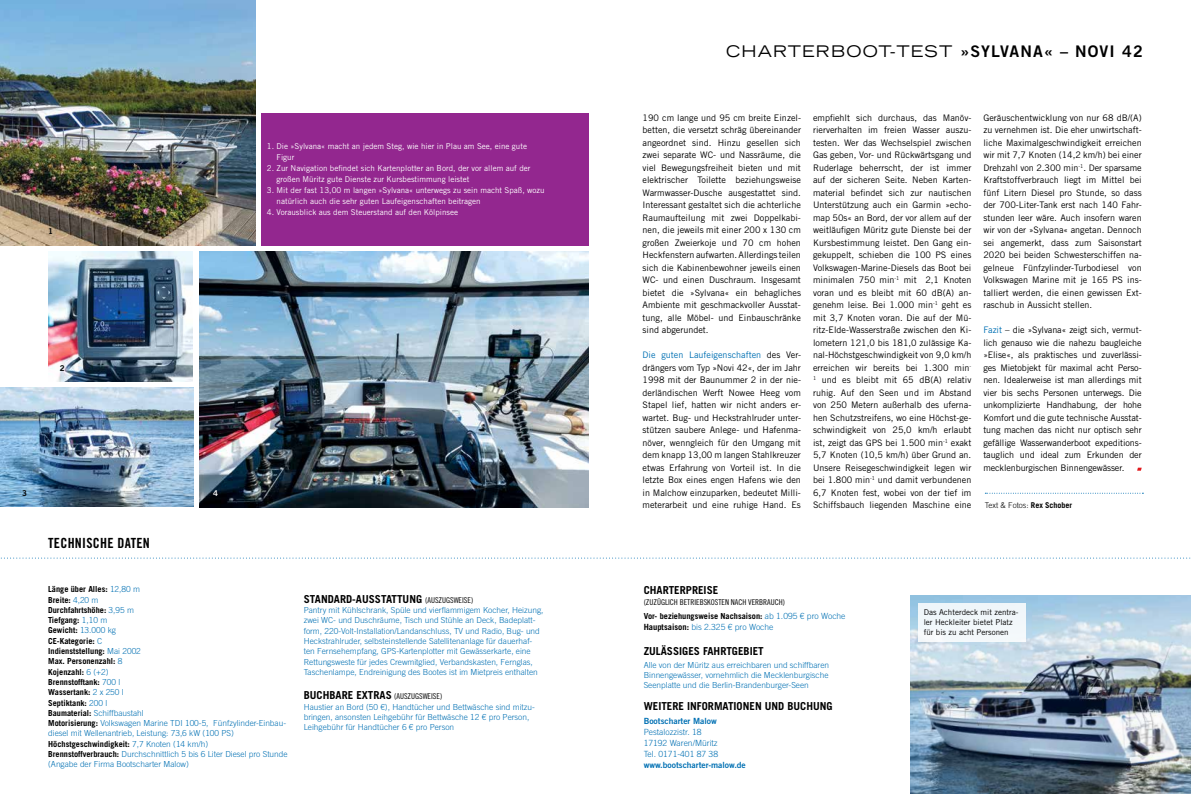
<style>
.page{position:relative;width:1191px;height:794px;background:#fff}
.page>*{position:absolute;margin:0;border:0;box-sizing:border-box;transform-origin:0 0}
.t1{font:expanded 16px "Trade Gothic LT Std";letter-spacing:.07em;color:#000}
.t2{font:14px "Trade Gothic LT Std Bd Cn 20";letter-spacing:.02em;color:#000}
.t3{font:700 11px "Trade Gothic LT Std";color:#000}
.t4{font:9px/12.5px "Trade Gothic LT Std";color:#000;text-align:justify}
.t5{font:300 8.5px/11px "Trade Gothic LT Std";color:#0070b3}
.t6{font:8.5px "Trade Gothic LT Std Bd 2";color:#0070b3}
.t7{font:300 8.3px/10.3px "Trade Gothic LT Std";color:#0070b3}
.t8{font:700 8.3px "Trade Gothic LT Std";color:#000}
.t9{font:8px/11px "Trade Gothic LT Std";color:#fff}
.t10{font:8px/10px "Trade Gothic LT Std";color:#000}
.t11{font:8px "Trade Gothic LT Std Cn 18";color:#000}
.t12{font:300 8px "Trade Gothic LT Std";color:#000}
.t13{font:8px "Trade Gothic LT Std Bd 2";color:#000}
.t14{font:8px "Trade Gothic LT Std Bd 2";color:#fff}
.s1{font-weight:700;color:#000}
.s2{font-family:"Trade Gothic LT Std Cn 18";font-weight:400;font-size:8px}
.s3{font-family:"Trade Gothic LT Std Bd 2";font-stretch:normal}
.s4{color:#0070b3}
.s5{font-weight:700}
.s6{font-weight:300;font-size:8.5px;color:#0070b3}
</style>
<div class="page">
<img style="left:0;top:0;width:256px;height:246px">
<img style="left:0;top:388px;width:194px;height:119px">
<img style="left:48px;top:251px;width:145px;height:131px">
<img style="left:200px;top:251px;width:388px;height:256px">
<svg style="left:1px;top:557px;width:1190px;height:1px"></svg>
<img style="left:910px;top:596px;width:281px;height:198px">
<svg style="left:1137px;top:468px;width:4px;height:3px"></svg>
<div style="left:261px;top:113px;width:327px;height:133px;background:#93278f"></div>
<svg style="left:985px;top:493px;width:158px;height:1px"></svg>
<div style="left:918px;top:603px;width:107px;height:38px;background:#f1f7fb"></div>
<p class="t13" style="left:48px;top:226px;width:6px">1</p>
<p class="t9" style="left:277px;top:141px;width:252px;text-indent:-10px">1. Die »Sylvana« macht an jedem Steg, wie hier in Plau am See, eine gute<br>Figur</p>
<p class="t9" style="left:277px;top:163px;width:255px;text-indent:-10px">2. Zur Navigation befindet sich Kartenplotter an Bord, der vor allem auf der großen Müritz gute Dienste zur Kursbestimmung leistet</p>
<p class="t9" style="left:277px;top:185px;width:269px;text-indent:-10px">3. Mit der fast 13,00 m langen »Sylvana« unterwegs zu sein macht Spaß, wozu natürlich auch die sehr guten Laufeigenschaften beitragen</p>
<p class="t9" style="left:267px;top:207px;width:193px">4. Vorausblick aus dem Steuerstand auf den Kölpinsee</p>
<p class="t13" style="left:60px;top:363px;width:6px">2</p>
<p class="t13" style="left:22px;top:488px;width:6px">3</p>
<h2 class="t2" style="left:48px;top:534px;width:103px">TECHNISCHE DATEN</h2>
<p class="t14" style="left:213px;top:488px;width:6px">4</p>
<p class="t7" style="left:48px;top:584px;width:241px"><span class="s1">Länge über Alles:</span> 12,80 m<br><span class="s1">Breite:</span> 4,20 m<br><span class="s1">Durchfahrtshöhe:</span> 3,95 m<br><span class="s1">Tiefgang:</span> 1,10 m<br><span class="s1">Gewicht:</span> 13.000 kg<br><span class="s1">CE-Kategorie:</span> C<br><span class="s1">Indienststellung:</span> Mai 2002<br><span class="s1">Max. Personenzahl:</span> 8<br><span class="s1">Kojenzahl:</span> 6 (+2)<br><span class="s1">Brennstofftank:</span> 700 l<br><span class="s1">Wassertank:</span> 2 x 250 l<br><span class="s1">Septiktank:</span> 200 l<br><span class="s1">Baumaterial:</span> Schiffbaustahl<br><span class="s1">Motorisierung:</span> Volkswagen Marine TDI 100-5, Fünfzylinder-Einbau&shy;diesel mit Wellenantrieb, Leistung: 73,6 kW (100 PS)<br><span class="s1">Höchstgeschwindigkeit:</span> 7,7 Knoten (14 km/h)<br><span class="s1">Brennstoffverbrauch:</span> Durchschnittlich 5 bis 6 Liter Diesel pro Stunde (Angabe der Firma Bootscharter Malow)</p>
<p class="t3" style="left:304px;top:592px;width:171px">STANDARD-AUSSTATTUNG <span class="s2">(AUSZUGSWEISE)</span></p>
<p class="t7" style="left:304px;top:605px;width:241px">Pantry mit Kühlschrank, Spüle und vierflammigem Kocher, Heizung, zwei WC- und Duschräume, Tisch und Stühle an Deck, Badeplatt&shy;form, 220-Volt-Installation/Landanschluss, TV und Radio, Bug- und Heckstrahlruder, selbsteinstellende Satellitenanlage für dauerhaf&shy;ten Fernsehempfang, GPS-Kartenplotter mit Gewässerkarte, eine Rettungsweste für jedes Crewmitglied, Verbandskasten, Fernglas, Taschenlampe, Endreinigung des Bootes ist im Mietpreis enthalten</p>
<p class="t3" style="left:304px;top:688px;width:140px">BUCHBARE EXTRAS <span class="s2">(AUSZUGSWEISE)</span></p>
<p class="t7" style="left:304px;top:701px;width:233px">Haustier an Bord (50 €), Handtücher und Bettwäsche sind mitzu&shy;bringen, ansonsten Leihgebühr für Bettwäsche 12 € pro Person,<br>Leihgebühr für Handtücher 6 € pro Person</p>
<h1 class="t1" style="left:726px;top:41px;width:418px">CHARTERBOOT-TEST <span class="s3">»SYLVANA« – NOVI 42</span></h1>
<p class="t4" style="left:642px;top:111px;width:160px">190 cm lange und 95 cm breite Einzel&shy;betten, die versetzt schräg übereinander angeordnet sind. Hinzu gesellen sich zwei separate WC- und Nassräume, die viel Bewegungsfreiheit bieten und mit elektrischer Toilette beziehungsweise Warmwasser-Dusche ausgestattet sind.<br>Interessant gestaltet sich die achterliche Raumaufteilung mit zwei Doppelkabi&shy;nen, die jeweils mit einer 200 x 130 cm großen Zweierkoje und 70 cm hohen Heckfenstern aufwarten. Allerdings teilen sich die Kabinenbewohner jeweils einen WC- und einen Duschraum. Insgesamt bietet die »Sylvana« ein behagliches Ambiente mit geschmackvoller Ausstat&shy;tung, alle Möbel- und Einbauschränke sind abgerundet.</p>
<p class="t4" style="left:642px;top:348px;width:160px"><span class="s4">Die guten Laufeigenschaften</span> des Ver&shy;drängers vom Typ »Novi 42«, der im Jahr 1998 mit der Baunummer 2 in der nie&shy;derländischen Werft Nowee Heeg vom Stapel lief, hatten wir nicht anders er&shy;wartet. Bug- und Heckstrahlruder unter&shy;stützen saubere Anlege- und Hafenma&shy;növer, wenngleich für den Umgang mit dem knapp 13,00 m langen Stahlkreuzer etwas Erfahrung von Vorteil ist. In die letzte Box eines engen Hafens wie den in Malchow einzuparken, bedeutet Milli&shy;meterarbeit und eine ruhige Hand. Es</p>
<p class="t4" style="left:813px;top:111px;width:160px">empfiehlt sich durchaus, das Manöv&shy;rierverhalten im freien Wasser auszu&shy;testen. Wer das Wechselspiel zwischen Gas geben, Vor- und Rückwärtsgang und Ruderlage beherrscht, der ist immer auf der sicheren Seite. Neben Karten&shy;material befindet sich zur nautischen Unterstützung auch ein Garmin »echo&shy;map 50s« an Bord, der vor allem auf der weitläufigen Müritz gute Dienste bei der Kursbestimmung leistet. Den Gang ein&shy;gekuppelt, schieben die 100 PS eines Volkswagen-Marine-Diesels das Boot bei minimalen 750 min<sup>-1</sup> mit 2,1 Knoten voran und es bleibt mit 60 dB(A) an&shy;genehm leise. Bei 1.000 min<sup>-1</sup> geht es mit 3,7 Knoten voran. Die auf der Mü&shy;ritz-Elde-Wasserstraße zwischen den Ki&shy;lometern 121,0 bis 181,0 zulässige Ka&shy;nal-Höchstgeschwindigkeit von 9,0 km/h erreichen wir bereits bei 1.300 min<sup>-1</sup> und es bleibt mit 65 dB(A) relativ ruhig. Auf den Seen und im Abstand von 250 Metern außerhalb des uferna&shy;hen Schutzstreifens, wo eine Höchst-ge&shy;schwindigkeit von 25,0 km/h erlaubt ist, zeigt das GPS bei 1.500 min<sup>-1</sup> exakt 5,7 Knoten (10,5 km/h) über Grund an.<br>Unsere Reisegeschwindigkeit legen wir bei 1.800 min<sup>-1</sup> und damit verbundenen 6,7 Knoten fest, wobei von der tief im Schiffsbauch liegenden Maschine eine</p>
<p class="t4" style="left:983px;top:111px;width:160px">Geräuschentwicklung von nur 68 dB/(A) zu vernehmen ist. Die eher unwirtschaft&shy;liche Maximalgeschwindigkeit erreichen wir mit 7,7 Knoten (14,2 km/h) bei einer Drehzahl von 2.300 min<sup>-1</sup>. Der sparsame Kraftstoffverbrauch liegt im Mittel bei fünf Litern Diesel pro Stunde, so dass der 700-Liter-Tank erst nach 140 Fahr&shy;stunden leer wäre. Auch insofern waren wir von der »Sylvana« angetan. Dennoch sei angemerkt, dass zum Saisonstart 2020 bei beiden Schwesterschiffen na&shy;gelneue Fünfzylinder-Turbodiesel von Volkswagen Marine mit je 165 PS ins&shy;talliert werden, die einen gewissen Ext&shy;raschub in Aussicht stellen.</p>
<p class="t4" style="left:983px;top:323px;width:160px"><span class="s4">Fazit</span> – die »Sylvana« zeigt sich, vermut&shy;lich genauso wie die nahezu baugleiche »Elise«, als praktisches und zuverlässi&shy;ges Mietobjekt für maximal acht Perso&shy;nen. Idealerweise ist man allerdings mit vier bis sechs Personen unterwegs. Die unkomplizierte Handhabung, der hohe Komfort und die gute technische Ausstat&shy;tung machen das nicht nur optisch sehr gefällige Wasserwanderboot expeditions&shy;tauglich und ideal zum Erkunden der mecklenburgischen Binnengewässer.</p>
<p class="t12" style="left:985px;top:500px;width:89px">Text &amp; Fotos: <span class="s5">Rex Schober</span></p>
<p class="t3" style="left:643px;top:583px;width:76px">CHARTERPREISE</p>
<p class="t11" style="left:643px;top:597px;width:143px">(ZUZÜGLICH BETRIEBSKOSTEN NACH VERBRAUCH)</p>
<p class="t8" style="left:643px;top:611px;width:203px">Vor- beziehungsweise Nachsaison: <span class="s6">ab 1.095 € pro Woche</span></p>
<p class="t5" style="left:643px;top:621px;width:131px"><span class="s1">Hauptsaison:</span> bis 2.325 € pro Woche</p>
<p class="t3" style="left:643px;top:644px;width:122px">ZULÄSSIGES FAHRTGEBIET</p>
<p class="t7" style="left:643px;top:659px;width:187px;text-align:justify">Alle von der Müritz aus erreichbaren und schiffbaren Binnengewässer, vornehmlich die Mecklenburgische Seenplatte und die Berlin-Brandenburger-Seen</p>
<p class="t3" style="left:643px;top:699px;width:190px">WEITERE INFORMATIONEN UND BUCHUNG</p>
<p class="t6" style="left:643px;top:715px;width:74px">Bootscharter Malow</p>
<p class="t5" style="left:643px;top:726px;width:76px">Pestalozzistr. 18<br>17192 Waren/Müritz<br>Tel. 0171-401 87 38</p>
<p class="t6" style="left:643px;top:759px;width:104px">www.bootscharter-malow.de</p>
<p class="t10" style="left:923px;top:606px;width:96px">Das Achterdeck mit zentra&shy;ler Heckleiter bietet Platz für bis zu acht Personen</p>
</div>
